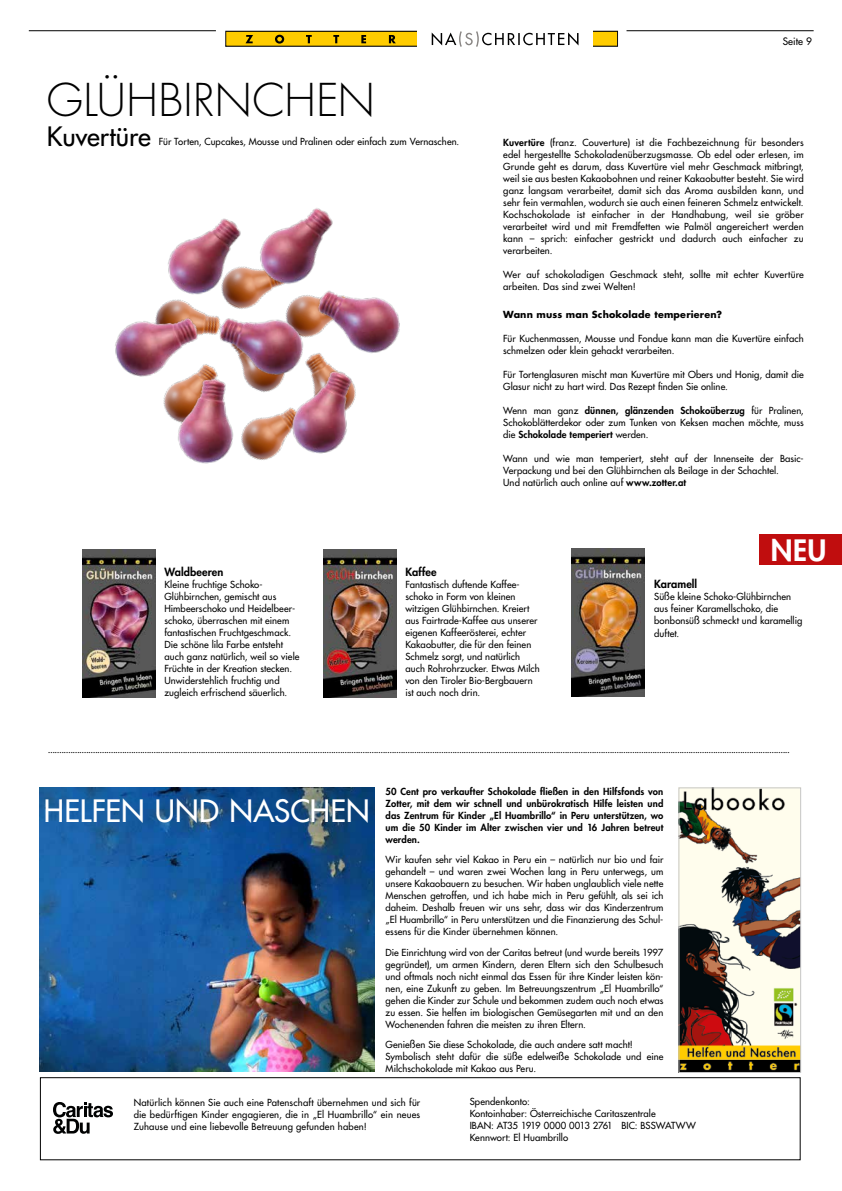
<style>
.page{position:relative;width:842px;height:1191px;background:#fff}
.page>*{position:absolute;margin:0;border:0;box-sizing:border-box;transform-origin:0 0}
.t1{font:300 44px "Futura Std";letter-spacing:.01em;color:#000}
.t2{font:500 30px "Futura Std";color:#fff}
.t3{font:800 28.7px "Futura Std";color:#fff}
.t4{font:500 26px "Futura Std";color:#000}
.t5{font:800 11px "Futura Std";letter-spacing:.01em;color:#000}
.t6{font:10.5px "Garamond Premr Pro";color:#000}
.t7{font:500 10px "Futura Std";letter-spacing:.01em;color:#000}
.t8{font:500 9.5px/12px "Futura Std";letter-spacing:.01em;color:#000}
.t9{font:800 9.5px/12px "Futura Std";letter-spacing:.015em;color:#000;text-align:justify}
.t10{font:700 9.5px "Futura Std";letter-spacing:.02em;color:#000}
.s1{font-weight:800}
</style>
<div class="page">
<img style="left:323px;top:549px;width:73px;height:148px">
<img style="left:571px;top:549px;width:73px;height:147px">
<img style="left:82px;top:549px;width:73px;height:148px">
<img style="left:40px;top:787px;width:334px;height:284px">
<img style="left:115px;top:208px;width:285px;height:256px">
<img style="left:681px;top:789px;width:118px;height:281px">
<div style="left:679px;top:787px;width:122px;height:285px;border:1px solid #c6c6c6"></div>
<div style="left:40px;top:1077px;width:760px;height:82px;border:1px solid #000"></div>
<div style="left:760px;top:534px;width:82px;height:31px;background:#c00d0e"></div>
<svg style="left:225px;top:31px;width:393px;height:16px"></svg>
<hr style="left:29px;top:30px;width:187px;height:1px;background:#000">
<hr style="left:626px;top:30px;width:188px;height:1px;background:#000">
<svg style="left:53px;top:1102px;width:60px;height:31px"></svg>
<h1 class="t1" style="left:47px;top:73px;width:330px">GLÜHBIRNCHEN</h1>
<h3 class="t4" style="left:47px;top:120px;width:106px">Kuvertüre</h3>
<p class="t8" style="left:159px;top:136px;width:302px">Für Torten, Cupcakes, Mousse und Pralinen oder einfach zum Vernaschen.</p>
<p class="t7" style="left:783px;top:35px;width:31px">Seite 9</p>
<p class="t8" style="left:503px;top:137px;width:302px;text-align:justify"><span class="s1">Kuvertüre</span> (franz. Couverture) ist die Fachbezeichnung für besonders edel hergestellte Schokoladenüberzugsmasse. Ob edel oder erlesen, im Grunde geht es darum, dass Kuvertüre viel mehr Geschmack mitbringt, weil sie aus besten Kakaobohnen und reiner Kakaobutter besteht. Sie wird ganz langsam verarbeitet, damit sich das Aroma ausbilden kann, und sehr fein vermahlen, wodurch sie auch einen feineren Schmelz entwickelt.<br>Kochschokolade ist einfacher in der Handhabung, weil sie gröber verarbeitet wird und mit Fremdfetten wie Palmöl angereichert werden kann – sprich: einfacher gestrickt und dadurch auch einfacher zu verarbeiten.</p>
<p class="t8" style="left:503px;top:269px;width:302px">Wer auf schokoladigen Geschmack steht, sollte mit echter Kuvertüre arbeiten. Das sind zwei Welten!</p>
<p class="t10" style="left:503px;top:308px;width:220px">Wann muss man Schokolade temperieren?</p>
<p class="t8" style="left:503px;top:333px;width:302px">Für Kuchenmassen, Mousse und Fondue kann man die Kuvertüre einfach schmelzen oder klein gehackt verarbeiten.</p>
<p class="t8" style="left:503px;top:369px;width:302px">Für Tortenglasuren mischt man Kuvertüre mit Obers und Honig, damit die<br>Glasur nicht zu hart wird. Das Rezept finden Sie online.</p>
<p class="t8" style="left:503px;top:405px;width:302px;text-align:justify">Wenn man ganz <span class="s1">dünnen, glänzenden Schokoüberzug</span> für Pralinen, Schokoblätterdekor oder zum Tunken von Keksen machen möchte, muss die <span class="s1">Schokolade temperiert</span> werden.</p>
<p class="t8" style="left:503px;top:453px;width:302px">Wann und wie man temperiert, steht auf der Innenseite der Basic-<br>Verpackung und bei den Glühbirnchen als Beilage in der Schachtel.<br>Und natürlich auch online auf <span class="s1">www.zotter.at</span></p>
<h3 class="t3" style="left:771px;top:532px;width:57px">NEU</h3>
<p class="t5" style="left:164px;top:565px;width:60px">Waldbeeren</p>
<p class="t8" style="left:164px;top:579px;width:137px">Kleine fruchtige Schoko-<br>Glühbirnchen, gemischt aus<br>Himbeerschoko und Heidelbeer&shy;schoko, überraschen mit einem fantastischen Fruchtgeschmack.<br>Die schöne lila Farbe entsteht auch ganz natürlich, weil so viele<br>Früchte in der Kreation stecken.<br>Unwiderstehlich fruchtig und zugleich erfrischend säuerlich.</p>
<p class="t5" style="left:405px;top:565px;width:33px">Kaffee</p>
<p class="t8" style="left:405px;top:579px;width:136px">Fantastisch duftende Kaffee&shy;schoko in Form von kleinen witzigen Glühbirnchen. Kreiert aus Fairtrade-Kaffee aus unserer eigenen Kaffeerösterei, echter<br>Kakaobutter, die für den feinen<br>Schmelz sorgt, und natürlich auch Rohrohrzucker. Etwas Milch von den Tiroler Bio-Bergbauern ist auch noch drin.</p>
<p class="t5" style="left:654px;top:576px;width:45px">Karamell</p>
<p class="t8" style="left:654px;top:590px;width:150px">Süße kleine Schoko-Glühbirnchen aus feiner Karamellschoko, die bonbonsüß schmeckt und karamellig</p>
<p class="t8" style="left:654px;top:627px;width:27px">duftet.</p>
<p class="t6" style="left:48px;top:743px;width:743px">..........................................................................................................................................................................................................................................................................................................................................</p>
<p class="t9" style="left:386px;top:786px;width:279px">50 Cent pro verkaufter Schokolade fließen in den Hilfsfonds von Zotter, mit dem wir schnell und unbürokratisch Hilfe leisten und das Zentrum für Kinder „El Huambrillo“ in Peru unterstützen, wo um die 50 Kinder im Alter zwischen vier und 16 Jahren betreut werden.</p>
<p class="t8" style="left:386px;top:854px;width:279px;text-align:justify">Wir kaufen sehr viel Kakao in Peru ein – natürlich nur bio und fair gehandelt – und waren zwei Wochen lang in Peru unterwegs, um unsere Kakaobauern zu besuchen. Wir haben unglaublich viele nette Menschen getroffen, und ich habe mich in Peru gefühlt, als sei ich daheim. Deshalb freuen wir uns sehr, dass wir das Kinderzentrum „El Huambrillo“ in Peru unterstützen und die Finanzierung des Schul&shy;essens für die Kinder übernehmen können.</p>
<p class="t8" style="left:386px;top:946px;width:279px;text-align:justify">Die Einrichtung wird von der Caritas betreut (und wurde bereits 1997 gegründet), um armen Kindern, deren Eltern sich den Schulbesuch und oftmals noch nicht einmal das Essen für ihre Kinder leisten kön&shy;nen, eine Zukunft zu geben. Im Betreuungszentrum „El Huambrillo“ gehen die Kinder zur Schule und bekommen zudem auch noch etwas zu essen. Sie helfen im biologischen Gemüsegarten mit und an den Wochenenden fahren die meisten zu ihren Eltern.</p>
<p class="t8" style="left:386px;top:1038px;width:279px">Genießen Sie diese Schokolade, die auch andere satt macht!<br>Symbolisch steht dafür die süße edelweiße Schokolade und eine<br>Milchschokolade mit Kakao aus Peru.</p>
<p class="t8" style="left:470px;top:1096px;width:228px">Spendenkonto:<br>Kontoinhaber: Österreichische Caritaszentrale<br>IBAN: AT35 1919 0000 0013 2761 BIC: BSSWATWW Kennwort: El Huambrillo</p>
<h2 class="t2" style="left:44px;top:792px;width:327px">HELFEN UND NASCHEN</h2>
<p class="t8" style="left:134px;top:1096px;width:288px;text-align:justify">Natürlich können Sie auch eine Patenschaft übernehmen und sich für die bedürftigen Kinder engagieren, die in „El Huambrillo“ ein neues Zuhause und eine liebevolle Betreuung gefunden haben!</p>
</div>
